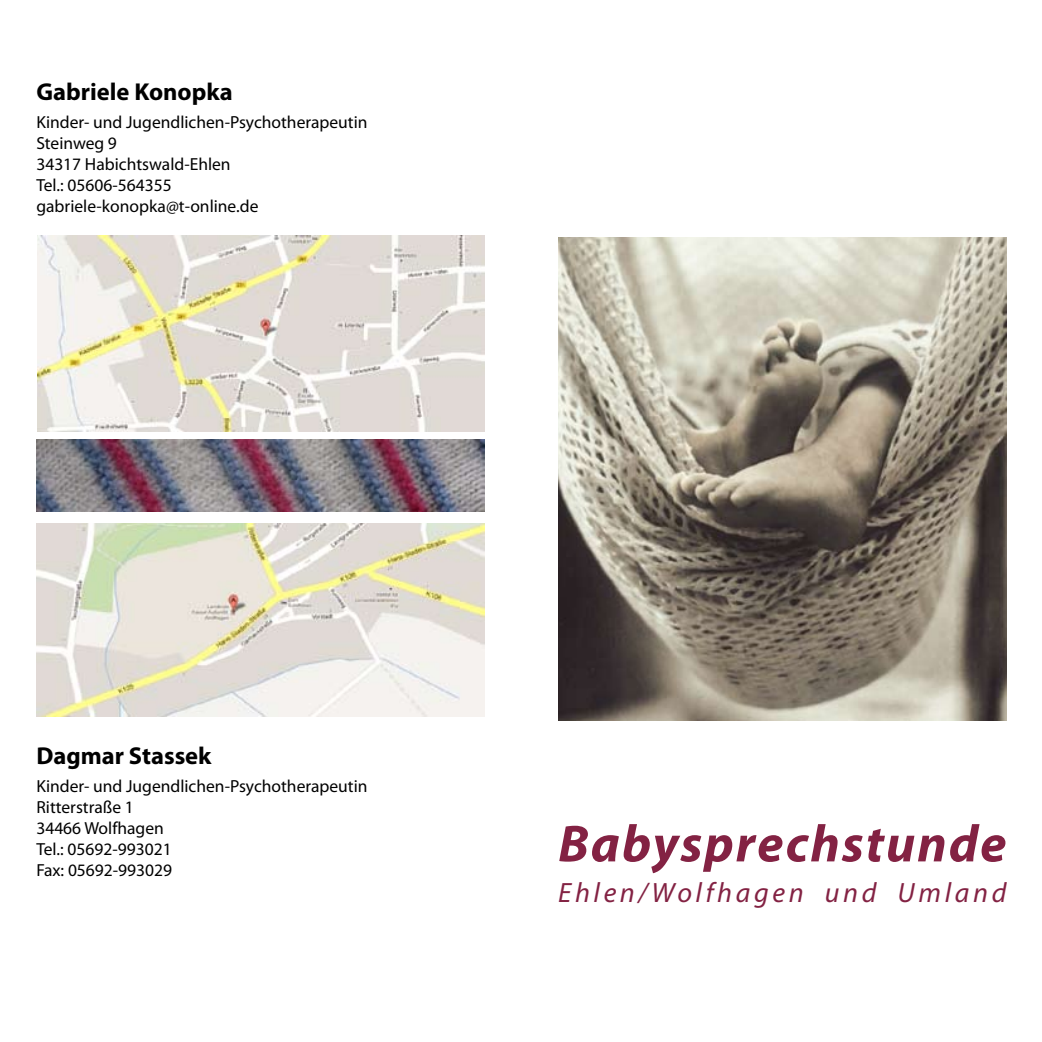
<style>
.page{position:relative;width:1042px;height:1042px;background:#fff}
.page>*{position:absolute;margin:0;border:0;box-sizing:border-box;transform-origin:0 0}
.t1{font:italic 700 52.5px "Myriad Pro";letter-spacing:.035em;color:#832243}
.t2{font:italic 28px "Myriad Pro";letter-spacing:.13em;color:#832243}
.t3{font:700 24.5px "Myriad Pro";color:#000}
.t4{font:17.5px/21px "Myriad Pro";color:#000}
</style>
<div class="page">
<img style="left:558px;top:237px;width:448px;height:483px">
<img style="left:38px;top:235px;width:446px;height:196px">
<img style="left:36px;top:523px;width:448px;height:193px">
<img style="left:37px;top:440px;width:447px;height:71px">
<h3 class="t3" style="left:36px;top:76px;width:198px">Gabriele Konopka</h3>
<p class="t4" style="left:36px;top:112px;width:333px">Kinder- und Jugendlichen-Psychotherapeutin<br>Steinweg 9<br>34317 Habichtswald-Ehlen<br>Tel.: 05606-564355 gabriele-konopka@t-online.de</p>
<h3 class="t3" style="left:36px;top:739px;width:177px">Dagmar Stassek</h3>
<p class="t4" style="left:36px;top:775px;width:333px">Kinder- und Jugendlichen-Psychotherapeutin<br>Ritterstraße 1<br>34466 Wolfhagen<br>Tel.: 05692-993021<br>Fax: 05692-993029</p>
<h1 class="t1" style="left:558px;top:809px;width:450px">Babysprechstunde</h1>
<h2 class="t2" style="left:558px;top:875px;width:450px">Ehlen/Wolfhagen und Umland</h2>
</div>
